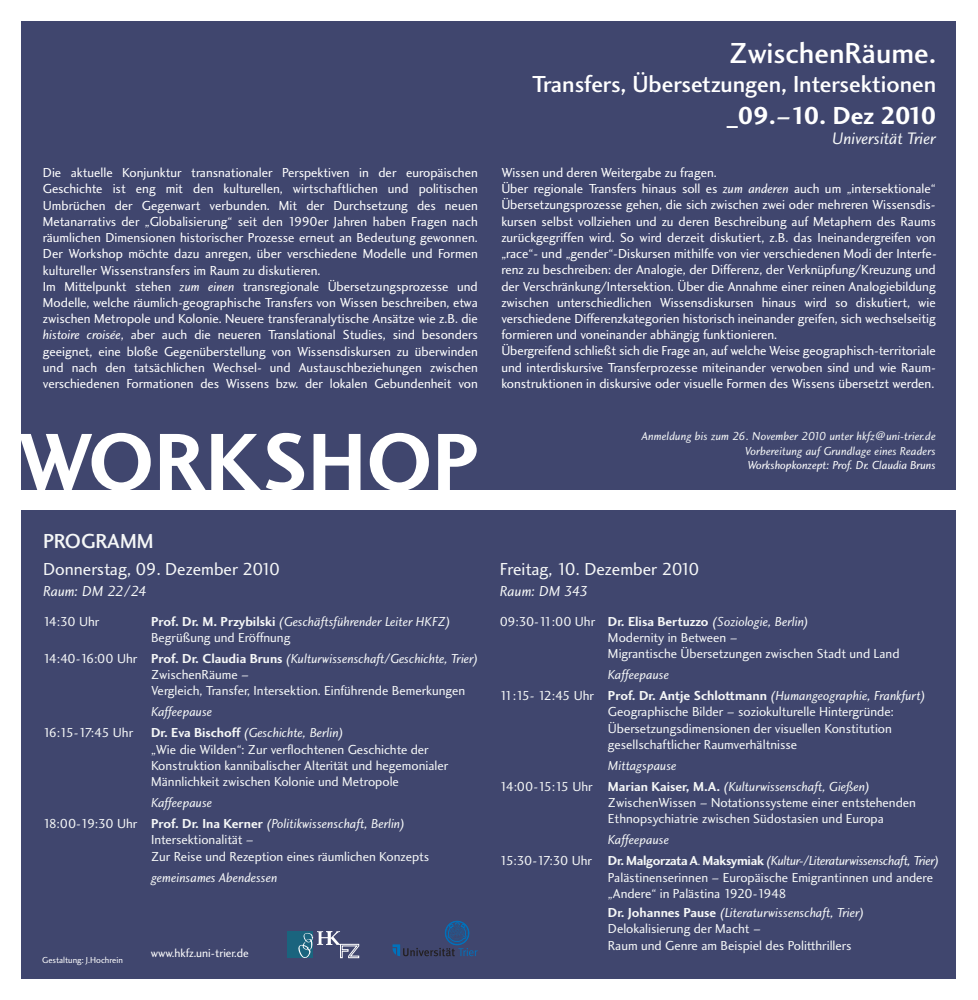
<style>
.page{position:relative;width:978px;height:1000px;background:#fff}
.page>*{position:absolute;margin:0;border:0;box-sizing:border-box;transform-origin:0 0}
.t1{font:84px "Charlotte Sans Bold Plain";color:#fff}
.t2{font:30px "Charlotte Sans Medium Plain";color:#fff}
.t3{font:25.5px "Charlotte Sans Bold Plain";letter-spacing:-.03em;color:#fff}
.t4{font:24px "Charlotte Sans Medium Plain";color:#fff}
.t5{font:21px "Charlotte Sans Medium Plain";color:#f5f7f7}
.t6{font:18px "Charlotte Sans Book Plain";color:#f5f7f7}
.t7{font:17.25px "Charlotte Sans Book Italic Plain";color:#f5f7f7}
.t8{font:15px "Charlotte Sans Book Italic Plain";letter-spacing:-.005em;color:#f5f7f7}
.t9{font:13.5px/16.2px "Charlotte Sans Book Plain";color:#fff}
.t10{font:13.5px/16.2px "Charlotte Sans Book Plain";color:#f5f7f7}
.t11{font:13.5px/21px "Charlotte Sans Book Italic Plain";color:#f5f7f7}
.t12{font:13.5px/21px "Charlotte Sans Book Italic Plain";letter-spacing:-.025em;color:#f5f7f7}
.t13{font:13.5px "Charlotte Sans Book Plain";letter-spacing:-.13em;color:#f5f7f7}
.t14{font:12px/14.4px "Charlotte Sans Book Italic Plain";letter-spacing:.01em;color:#f5f7f7;text-align:right}
.t15{font:12px "Charlotte Sans Book Italic Plain";color:#fff}
.t16{font:12px "Charlotte Sans Book Plain";color:#fff}
.t17{font:9px "Charlotte Sans Book Plain";color:#fff}
.s1{color:#f5f7f7}
.s2{font-family:"Charlotte Sans Book Italic Plain"}
.s3{font-family:"Charlotte Sans Bold Plain"}
.s4{font-family:"Charlotte Sans Book Plain"}
.s5{font-family:"Charlotte Sans Bold Plain";font-size:9px}
</style>
<div class="page">
<div style="left:21px;top:510px;width:934px;height:468px;background:#40466e"></div>
<div style="left:445px;top:920px;width:24px;height:24px;border:1px solid #0072bc;border-radius:50%"></div>
<svg style="left:392px;top:921px;width:86px;height:34px"></svg>
<div style="left:288px;top:930px;width:25px;height:27px;background:#1a647e"></div>
<svg style="left:297px;top:930px;width:62px;height:27px"></svg>
<div style="left:21px;top:21px;width:934px;height:468px;background:#40466e"></div>
<h2 class="t2" style="left:729px;top:36px;width:208px">ZwischenRäume.</h2>
<h3 class="t4" style="left:532px;top:70px;width:405px">Transfers, Übersetzungen, Intersektionen</h3>
<h3 class="t3" style="left:727px;top:101px;width:211px">_09.<span class="s1">–</span>10. Dez 2010</h3>
<p class="t7" style="left:832px;top:129px;width:105px">Universität Trier</p>
<p class="t9" style="left:43px;top:165px;width:436px">Die aktuelle Konjunktur transnationaler Perspektiven in der europäischen Geschichte ist eng mit den kulturellen, wirtschaftlichen und politischen Umbrüchen der Gegenwart verbunden. Mit der Durchsetzung des neuen Metanarrativs der „Globalisierung“ seit den 1990er Jahren haben Fragen nach räumlichen Dimensionen historischer Prozesse erneut an Bedeutung gewonnen.<br>Der Workshop möchte dazu anregen, über verschiedene Modelle und Formen kultureller Wissenstransfers im Raum zu diskutieren.<br>Im Mittelpunkt stehen <span class="s2">zum einen</span> transregionale Übersetzungsprozesse und Modelle, welche räumlich-geographische Transfers von Wissen beschreiben, etwa zwischen Metropole und Kolonie. Neuere transferanalytische Ansätze wie z.B. die <span class="s2">histoire croisée</span>, aber auch die neueren Translational Studies, sind besonders geeignet, eine bloße Gegenüberstellung von Wissensdiskursen zu überwinden und nach den tatsächlichen Wechsel- und Austauschbeziehungen zwischen verschiedenen Formationen des Wissens bzw. der lokalen Gebundenheit von</p>
<p class="t9" style="left:501px;top:165px;width:437px">Wissen und deren Weitergabe zu fragen.<br>Über regionale Transfers hinaus soll es <span class="s2">zum anderen</span> auch um „intersektionale“ Übersetzungsprozesse gehen, die sich zwischen zwei oder mehreren Wissensdis&shy;kursen selbst vollziehen und zu deren Beschreibung auf Metaphern des Raums zurückgegriffen wird. So wird derzeit diskutiert, z.B. das Ineinandergreifen von „race“- und „gender“-Diskursen mithilfe von vier verschiedenen Modi der Interfe&shy;renz zu beschreiben: der Analogie, der Differenz, der Verknüpfung/Kreuzung und der Verschränkung/Intersektion. Über die Annahme einer reinen Analogiebildung zwischen unterschiedlichen Wissensdiskursen hinaus wird so diskutiert, wie verschiedene Differenzkategorien historisch ineinander greifen, sich wechselseitig formieren und voneinander abhängig funktionieren.<br>Übergreifend schließt sich die Frage an, auf welche Weise geographisch-territoriale und interdiskursive Transferprozesse miteinander verwoben sind und wie Raum&shy;konstruktionen in diskursive oder visuelle Formen des Wissens übersetzt werden.</p>
<h1 class="t1" style="left:18px;top:413px;width:463px">WORKSHOP</h1>
<h3 class="t5" style="left:43px;top:528px;width:112px">PROGRAMM</h3>
<h3 class="t6" style="left:43px;top:558px;width:239px">Donnerstag, 09. Dezember 2010</h3>
<p class="t8" style="left:43px;top:582px;width:106px">Raum: DM 22/24</p>
<p class="t10" style="left:43px;top:613px;width:58px">14:30 Uhr</p>
<p class="t11" style="left:151px;top:611px;width:301px"><span class="s3">Prof. Dr. M. Przybilski</span> (Geschäftsführender Leiter HKFZ)</p>
<p class="t10" style="left:151px;top:629px;width:141px">Begrüßung und Eröffnung</p>
<p class="t11" style="left:43px;top:648px;width:437px"><span class="s4">14:40-16:00 Uhr</span> <span class="s3">Prof. Dr. Claudia Bruns</span> (Kulturwissenschaft/Geschichte, Trier)</p>
<p class="t10" style="left:151px;top:666px;width:316px">ZwischenRäume –<br>Vergleich, Transfer, Intersektion. Einführende Bemerkungen</p>
<p class="t11" style="left:151px;top:701px;width:63px">Kaffeepause</p>
<p class="t13" style="left:43px;top:725px;width:92px">16:15-17:45 Uhr</p>
<p class="t11" style="left:151px;top:722px;width:194px"><span class="s3">Dr. Eva Bischoff</span> (Geschichte, Berlin)</p>
<p class="t10" style="left:151px;top:741px;width:299px">„Wie die Wilden“: Zur verflochtenen Geschichte der<br>Konstruktion kannibalischer Alterität und hegemonialer<br>Männlichkeit zwischen Kolonie und Metropole</p>
<p class="t11" style="left:43px;top:792px;width:364px;text-indent:108px">Kaffeepause<br><span class="s4">18:00-19:30 Uhr</span> <span class="s3">Prof. Dr. Ina Kerner</span> (Politikwissenschaft, Berlin)</p>
<p class="t10" style="left:151px;top:831px;width:279px">Intersektionalität –<br>Zur Reise und Rezeption eines räumlichen Konzepts</p>
<p class="t11" style="left:151px;top:866px;width:128px">gemeinsames Abendessen</p>
<p class="t17" style="left:42px;top:954px;width:82px">Gestaltung: J.Hochrein</p>
<p class="t16" style="left:151px;top:946px;width:100px">www.hkfz.uni-trier.de</p>
<p class="t14" style="left:642px;top:429px;width:295px">Anmeldung bis zum 26. November 2010 unter hkfz@uni-trier.de<br>Vorbereitung auf Grundlage eines Readers</p>
<p class="t15" style="left:748px;top:458px;width:189px">Workshopkonzept: Prof. Dr. Claudia Bruns</p>
<h3 class="t6" style="left:500px;top:558px;width:201px">Freitag, 10. Dezember 2010</h3>
<p class="t8" style="left:500px;top:582px;width:90px">Raum: DM 343</p>
<p class="t11" style="left:500px;top:611px;width:310px"><span class="s4">09:30-11:00 Uhr</span> <span class="s3">Dr. Elisa Bertuzzo</span> (Soziologie, Berlin)</p>
<p class="t10" style="left:608px;top:629px;width:293px">Modernity in Between –<br>Migrantische Übersetzungen zwischen Stadt und Land</p>
<p class="t11" style="left:500px;top:664px;width:427px;text-indent:108px">Kaffeepause<br><span class="s4">11:15- 12:45 Uhr</span> <span class="s3">Prof. Dr. Antje Schlottmann</span> (Humangeographie, Frankfurt)</p>
<p class="t10" style="left:608px;top:703px;width:287px">Geographische Bilder – soziokulturelle Hintergründe:<br>Übersetzungsdimensionen der visuellen Konstitution gesellschaftlicher Raumverhältnisse</p>
<p class="t11" style="left:500px;top:755px;width:372px;text-indent:108px">Mittagspause<br><span class="s4">14:00-15:15 Uhr</span> <span class="s3">Marian Kaiser, M.A.</span> (Kulturwissenschaft, Gießen)</p>
<p class="t10" style="left:608px;top:794px;width:309px">ZwischenWissen – Notationssysteme einer entstehenden<br>Ethnopsychiatrie zwischen Südostasien und Europa</p>
<p class="t12" style="left:500px;top:829px;width:441px;text-indent:108px">Kaffeepause<br><span class="s4">15:30-17:30 Uhr</span> <span class="s3">Dr. Malgorzata A</span><span class="s5">.</span> <span class="s3">Maksymiak</span> (Kultur-/Literaturwissenschaft, Trier)</p>
<p class="t10" style="left:608px;top:868px;width:327px">Palästinenserinnen – Europäische Emigrantinnen und andere „Andere“ in Palästina 1920-1948</p>
<p class="t11" style="left:608px;top:902px;width:258px"><span class="s3">Dr. Johannes Pause</span> (Literaturwissenschaft, Trier)</p>
<p class="t10" style="left:608px;top:920px;width:245px">Delokalisierung der Macht –<br>Raum und Genre am Beispiel des Politthrillers</p>
</div>
